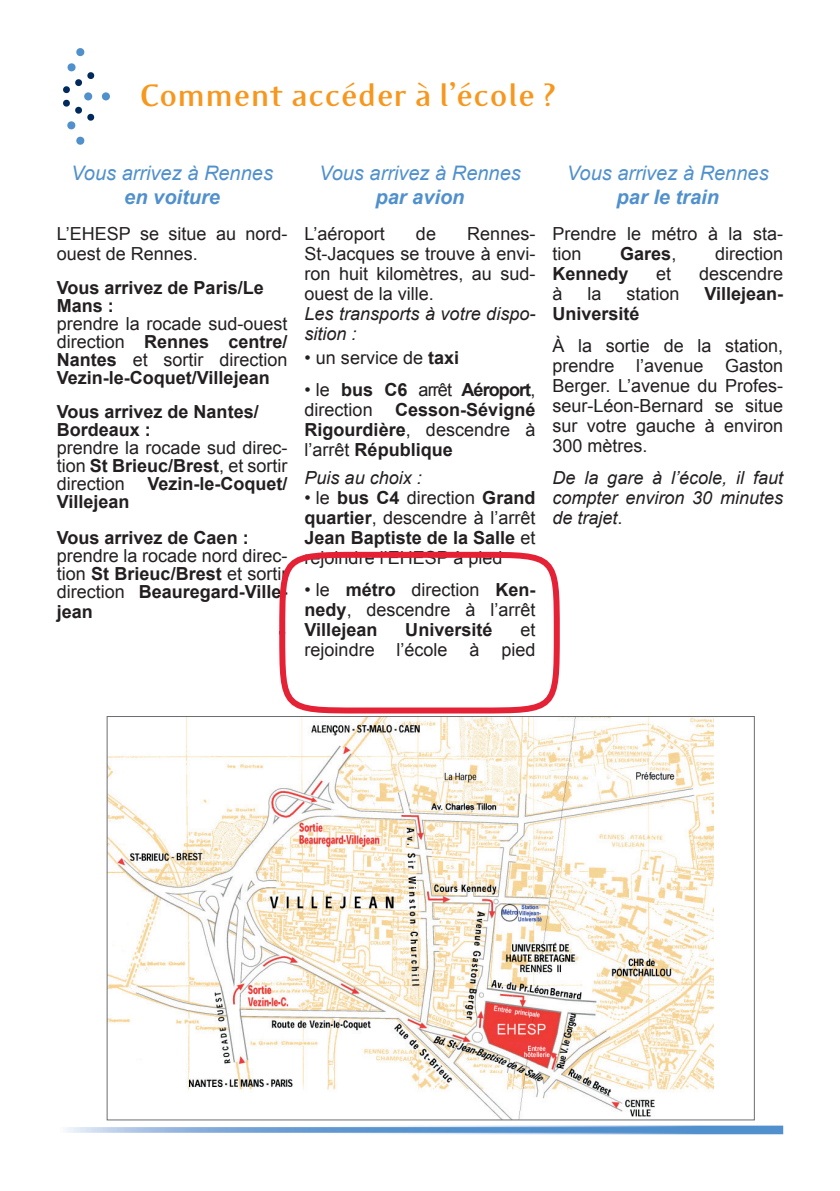
<style>
.page{position:relative;width:840px;height:1191px;background:#fff}
.page>*{position:absolute;margin:0;border:0;box-sizing:border-box;transform-origin:0 0}
.t1{font:700 36px "Eidetic Modern";color:#f7971d}
.t2{font:italic 20px "Arial";color:#5090cc}
.t3{font:italic 700 20px "Arial";color:#5090cc}
.t4{font:18px/20px "Arial";color:#231f20;text-align:justify}
.t5{font:700 18px/20px "Arial";color:#231f20}
.t6{font:italic 18px/20px "Arial";color:#231f20}
.s1{font-weight:700}
.s2{font-weight:400}
.s3{font-style:normal}
</style>
<div class="page">
<svg style="left:66px;top:1128px;width:713px;height:3px;background:#6a9ed3"></svg>
<div style="left:57px;top:1125px;width:725px;height:9px;border:2px solid #fff"></div>
<img style="left:109px;top:718px;width:603px;height:400px">
<div style="left:102px;top:92px;width:8px;height:8px;background:#5090cc;border-radius:50%"></div>
<svg style="left:76px;top:48px;width:9px;height:9px"></svg>
<svg style="left:76px;top:136px;width:9px;height:9px"></svg>
<svg style="left:63px;top:63px;width:32px;height:67px"></svg>
<div style="left:279px;top:552px;width:280px;height:161px;border:6px solid #e52136;border-radius:78px"></div>
<h1 class="t1" style="left:139px;top:77px;width:418px">Comment accéder à l’école ?</h1>
<p class="t2" style="left:71px;top:160px;width:203px">Vous arrivez à Rennes</p>
<p class="t3" style="left:124px;top:183px;width:97px">en voiture</p>
<p class="t4" style="left:57px;top:223px;width:232px">L’EHESP se situe au nord&shy;ouest de Rennes.</p>
<p class="t5" style="left:57px;top:279px;width:208px;line-height:18px">Vous arrivez de Paris/Le<br>Mans :</p>
<p class="t4" style="left:57px;top:314px;width:232px;line-height:18px">prendre la rocade sud-ouest direction <span class="s1">Rennes centre/ Nantes</span> et sortir direction <span class="s1">Vezin-le-Coquet/Villejean</span></p>
<p class="t5" style="left:57px;top:403px;width:203px;line-height:18px">Vous arrivez de Nantes/<br>Bordeaux :</p>
<p class="t4" style="left:57px;top:438px;width:232px;line-height:18px">prendre la rocade sud direc&shy;tion <span class="s1">St Brieuc/Brest</span>, et sortir direction</p>
<p class="t5" style="left:147px;top:474px;width:142px">Vezin-le-Coquet/</p>
<p class="t5" style="left:57px;top:484px;width:193px;line-height:36px">Villejean<br>Vous arrivez de Caen :</p>
<p class="t4" style="left:57px;top:546px;width:232px;line-height:18px">prendre la rocade nord direc&shy;tion <span class="s1">St Brieuc/Brest</span> et sortir direction <span class="s1">Beauregard-Ville-</span></p>
<p class="t5" style="left:57px;top:602px;width:38px">jean</p>
<p class="t2" style="left:319px;top:160px;width:203px">Vous arrivez à Rennes</p>
<p class="t3" style="left:375px;top:183px;width:90px">par avion</p>
<p class="t4" style="left:304px;top:223px;width:82px">L’aéroport</p>
<p class="t4" style="left:416px;top:223px;width:22px">de</p>
<p class="t4" style="left:304px;top:223px;width:232px;text-indent:163px">Rennes-St-Jacques se trouve à envi&shy;ron huit kilomètres, au sud&shy;ouest de la ville.</p>
<p class="t6" style="left:304px;top:303px;width:232px">Les transports à votre dispo&shy;sition :</p>
<p class="t4" style="left:304px;top:347px;width:156px">• un service de <span class="s1">taxi</span></p>
<p class="t5" style="left:304px;top:380px;width:232px;text-align:justify"><span class="s2">• le</span> bus C6 <span class="s2">arrêt</span> Aéroport<span class="s2">, direction</span> Cesson-Sévigné Rigourdière<span class="s2">, descendre à l’arrêt</span> République</p>
<p class="t6" style="left:304px;top:467px;width:119px">Puis au choix :</p>
<p class="t4" style="left:304px;top:487px;width:232px">• le <span class="s1">bus C4</span> direction <span class="s1">Grand quartier</span>, descendre à l’arrêt <span class="s1">Jean Baptiste de la Salle</span> et rejoindre l’EHESP à pied</p>
<p class="t4" style="left:304px;top:579px;width:232px">• le <span class="s1">métro</span> direction <span class="s1">Ken&shy;nedy</span>, descendre à l’arrêt <span class="s1">Villejean</span></p>
<p class="t5" style="left:405px;top:620px;width:89px">Université</p>
<p class="t4" style="left:304px;top:619px;width:232px;text-align:right">et<br>rejoindre l’école à pied</p>
<p class="t2" style="left:566px;top:160px;width:203px">Vous arrivez à Rennes</p>
<p class="t3" style="left:616px;top:183px;width:104px">par le train</p>
<p class="t4" style="left:552px;top:223px;width:232px">Prendre le métro à la sta&shy;tion</p>
<p class="t5" style="left:620px;top:244px;width:58px">Gares<span class="s2">,</span></p>
<p class="t4" style="left:714px;top:243px;width:70px">direction</p>
<p class="t5" style="left:552px;top:264px;width:78px">Kennedy</p>
<p class="t4" style="left:656px;top:263px;width:17px">et</p>
<p class="t4" style="left:698px;top:263px;width:86px">descendre</p>
<p class="t4" style="left:552px;top:283px;width:12px">à</p>
<p class="t4" style="left:587px;top:283px;width:16px">la</p>
<p class="t4" style="left:626px;top:283px;width:55px">station</p>
<p class="t5" style="left:704px;top:284px;width:80px">Villejean-</p>
<p class="t5" style="left:552px;top:304px;width:89px">Université</p>
<p class="t4" style="left:552px;top:335px;width:232px">À la sortie de la station, prendre l’avenue Gaston Berger. L’avenue du Profes&shy;seur-Léon-Bernard se situe sur votre gauche à environ 300 mètres.</p>
<p class="t6" style="left:552px;top:467px;width:232px;text-align:justify">De la gare à l’école, il faut compter environ 30 minutes de trajet<span class="s3">.</span></p>
</div>
